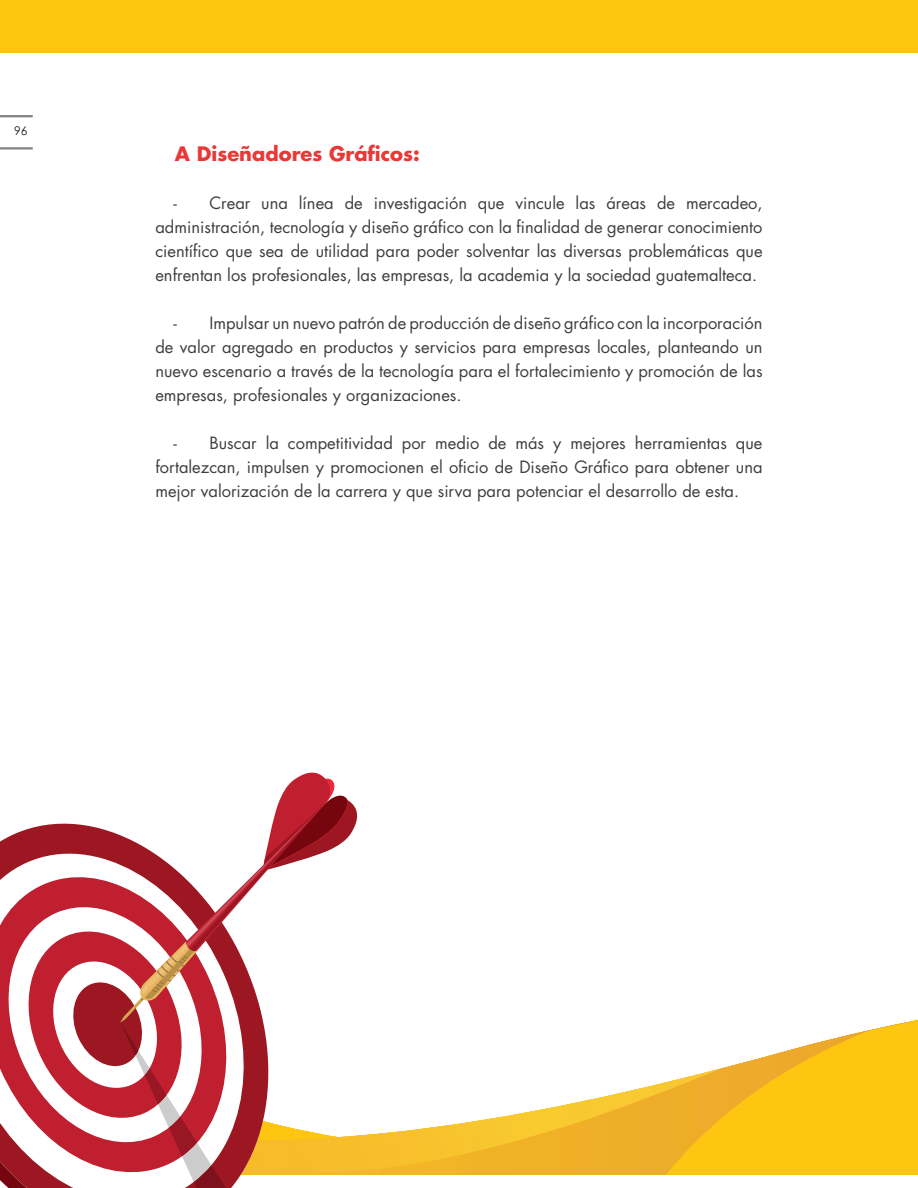
<style>
.page{position:relative;width:918px;height:1188px;background:#fff}
.page>*{position:absolute;margin:0;border:0;box-sizing:border-box;transform-origin:0 0}
.Titulares_1{font:700 19.5px "Futura";color:#e73937}
.CUERPO{font:16.5px/24px "Futura Std";color:#3e3e3f;text-align:justify}
.t1{font:12px "Century Gothic";color:#231f20}
</style>
<div class="page">
<hr style="left:0;top:115px;width:33px;height:2px;background:#808285">
<hr style="left:0;top:147px;width:33px;height:2px;background:#808285">
<svg style="left:490px;top:1082px;width:176px;height:93px"></svg>
<svg style="left:666px;top:1020px;width:252px;height:155px"></svg>
<div style="left:0;top:0;width:918px;height:53px;background:#fec511"></div>
<svg style="left:0;top:772px;width:490px;height:416px"></svg>
<p class="t1" style="left:14px;top:122px;width:15px">96</p>
<p class="Titulares_1" style="left:175px;top:140px;width:246px">A Diseñadores Gráficos:</p>
<p class="CUERPO" style="left:155px;top:191px;width:609px;text-indent:18px">- Crear una línea de investigación que vincule las áreas de mercadeo, administración, tecnología y diseño gráfico con la finalidad de generar conocimiento científico que sea de utilidad para poder solventar las diversas problemáticas que enfrentan los profesionales, las empresas, la academia y la sociedad guatemalteca.</p>
<p class="CUERPO" style="left:155px;top:311px;width:609px;text-indent:18px">- Impulsar un nuevo patrón de producción de diseño gráfico con la incorporación de valor agregado en productos y servicios para empresas locales, planteando un nuevo escenario a través de la tecnología para el fortalecimiento y promoción de las empresas, profesionales y organizaciones.</p>
<p class="CUERPO" style="left:155px;top:431px;width:609px;text-indent:18px">- Buscar la competitividad por medio de más y mejores herramientas que fortalezcan, impulsen y promocionen el oficio de Diseño Gráfico para obtener una mejor valorización de la carrera y que sirva para potenciar el desarrollo de esta.</p>
</div>
